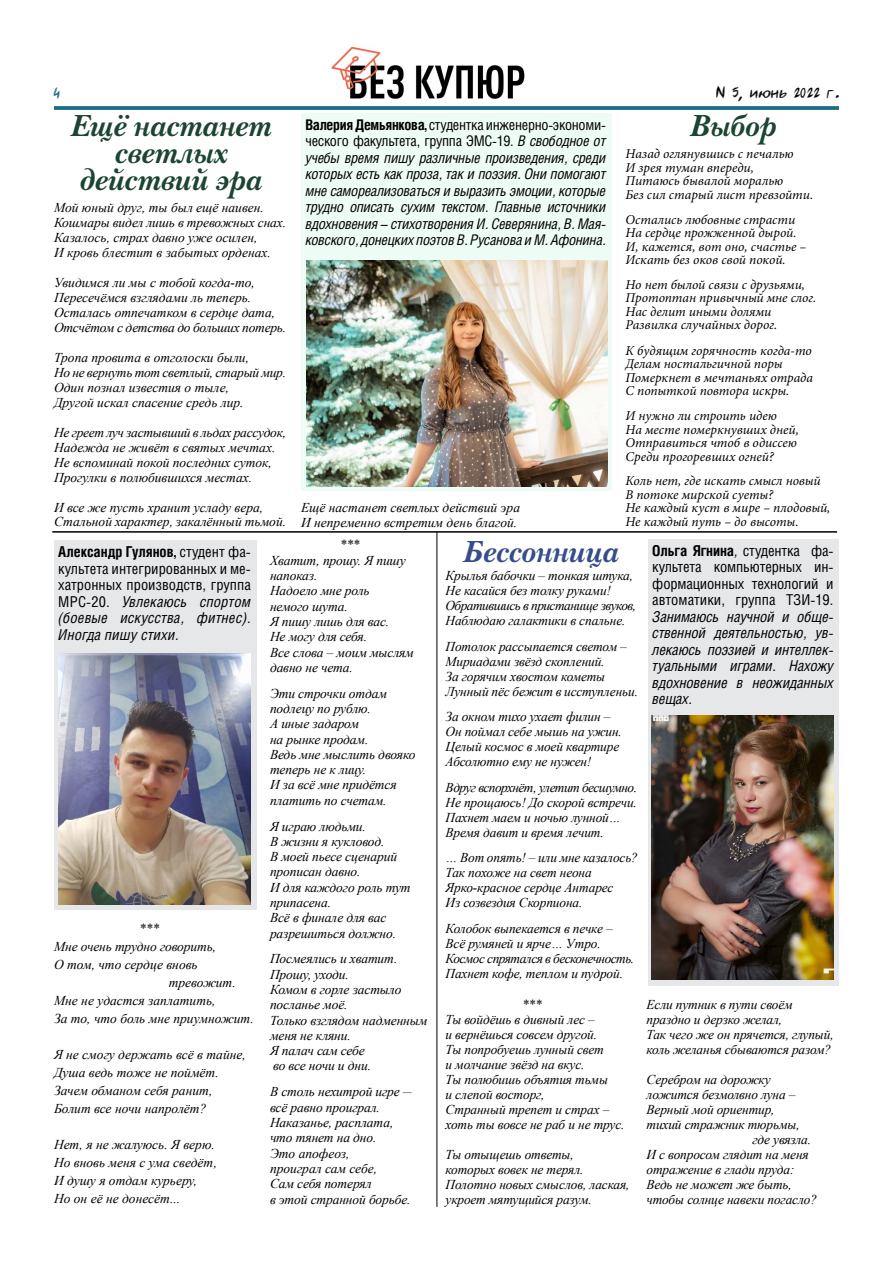
<style>
.page{position:relative;width:893px;height:1263px;background:#fff}
.page>*{position:absolute;margin:0;border:0;box-sizing:border-box;transform-origin:0 0}
.t1{font:italic 700 31.5px/27px "New Baskerville ITC";color:#1b4532;text-align:center}
.t2{font:italic 700 31.5px "New Baskerville ITC";color:#364d89}
.t3{font:19.5px "beermoney";color:#1b6b82}
.t4{font:18px "beermoney";color:#000}
.t5{font:15px/16.5px "Helios Cond C";color:#000;text-align:justify}
.t6{font:italic 15px/16.5px "Helios Cond C";letter-spacing:-.01em;color:#000;text-align:justify}
.t7{font:italic 14.7px/16.5px "Helios Cond C";letter-spacing:-.02em;color:#000;text-align:justify}
.t8{font:italic 13.5px/15px "Times New Roman";letter-spacing:-.01em;color:#000}
.t9{font:italic 13.5px/13.5px "Minion Pro";color:#000}
.s1{font-weight:700;font-style:normal}
.s2{font-style:normal}
.s3{font-weight:700}
.s4{font-style:italic}
</style>
<div class="page">
<img style="left:331px;top:46px;width:194px;height:53px">
<svg style="left:54px;top:106px;width:785px;height:4px;background:#287389"></svg>
<div style="left:301px;top:114px;width:311px;height:377px;background:#edfcf4"></div>
<img style="left:306px;top:261px;width:302px;height:225px">
<hr style="left:52px;top:531px;width:785px;height:2px;background:#000">
<div style="left:54px;top:541px;width:202px;height:369px;background:#e6e7e8"></div>
<img style="left:59px;top:654px;width:192px;height:251px">
<div style="left:648px;top:539px;width:191px;height:447px;background:#e6e7e8"></div>
<img style="left:651px;top:716px;width:182px;height:263px">
<hr style="left:437px;top:531px;width:1px;height:676px;background:#000">
<h2 class="t3" style="left:53px;top:81px;width:8px">4</h2>
<h3 class="t4" style="left:716px;top:81px;width:126px">N 5, июнь 2022 г.</h3>
<h1 class="t1" style="left:70px;top:113px;width:202px">Ещё настанет светлых действий эра</h1>
<p class="t8" style="left:54px;top:200px;width:234px">Мой юный друг, ты был ещё наивен.<br>Кошмары видел лишь в тревожных снах.<br>Казалось, страх давно уже осилен,<br>И кровь блестит в забытых орденах.</p>
<p class="t8" style="left:54px;top:275px;width:234px">Увидимся ли мы с тобой когда-то, Пересечёмся взглядами ль теперь.<br>Осталась отпечатком в сердце дата, Отсчётом с детства до больших потерь.</p>
<p class="t8" style="left:54px;top:350px;width:234px">Тропа провита в отголоски были,<br>Но не вернуть тот светлый, старый мир.<br>Один познал известия о тыле,<br>Другой искал спасение средь лир.</p>
<p class="t8" style="left:54px;top:425px;width:234px">Не греет луч застывший в льдах рассудок, Надежда не живёт в святых мечтах.<br>Не вспоминай покой последних суток, Прогулки в полюбившихся местах.</p>
<p class="t8" style="left:54px;top:499px;width:234px">И все же пусть хранит усладу вера,<br>Стальной характер, закалённый тьмой.</p>
<h1 class="t1" style="left:689px;top:113px;width:88px">Выбор</h1>
<p class="t9" style="left:626px;top:147px;width:189px">Назад оглянувшись с печалью<br>И зрея туман впереди,<br>Питаюсь бывалой моралью<br>Без сил старый лист превзойти.</p>
<p class="t9" style="left:626px;top:212px;width:182px">Остались любовные страсти<br>На сердце прожженной дырой.<br>И, кажется, вот оно, счастье –<br>Искать без оков свой покой.</p>
<p class="t9" style="left:626px;top:278px;width:192px">Но нет былой связи с друзьями,<br>Протоптан привычный мне слог.<br>Нас делит иными долями<br>Развилка случайных дорог.</p>
<p class="t9" style="left:626px;top:344px;width:189px">К будящим горячность когда-то<br>Делам ностальгичной поры<br>Померкнет в мечтаньях отрада<br>С попыткой повтора искры.</p>
<p class="t9" style="left:626px;top:409px;width:175px">И нужно ли строить идею<br>На месте померкнувших дней,<br>Отправиться чтоб в одиссею<br>Среди прогоревших огней?</p>
<p class="t9" style="left:626px;top:474px;width:206px">Коль нет, где искать смысл новый<br>В потоке мирской суеты?<br>Не каждый куст в мире – плодовый,<br>Не каждый путь – до высоты.</p>
<p class="t7" style="left:306px;top:116px;width:302px"><span class="s1">Валерия Демьянкова,</span> <span class="s2">студентка инженерно-экономи&shy;ческого факультета, группа ЭМС-19.</span> В свободное от учебы время пишу различные произведения, среди которых есть как проза, так и поэзия. Они помогают мне самореализоваться и выразить эмоции, которые трудно описать сухим текстом. Главные источники вдохновения – стихотворения И. Северянина, В. Мая&shy;ковского, донецких поэтов В. Русанова и М. Афонина.</p>
<p class="t8" style="left:301px;top:500px;width:221px">Ещё настанет светлых действий эра<br>И непременно встретим день благой.</p>
<p class="t8" style="left:270px;top:537px;width:145px;text-indent:70px">***<br>Хватит, прошу. Я пишу напоказ.<br>Надоело мне роль<br>немого шута.<br>Я пишу лишь для вас.<br>Не могу для себя.<br>Все слова – моим мыслям давно не чета.</p>
<p class="t8" style="left:270px;top:685px;width:147px">Эти строчки отдам подлецу по рублю.<br>А иные задаром<br>на рынке продам.<br>Ведь мне мыслить двояко теперь не к лицу.<br>И за всё мне придётся платить по счетам.</p>
<p class="t8" style="left:270px;top:818px;width:142px">Я играю людьми.<br>В жизни я кукловод.<br>В моей пьесе сценарий прописан давно.<br>И для каждого роль тут припасена.<br>Всё в финале для вас разрешиться должно.</p>
<p class="t8" style="left:270px;top:951px;width:159px">Посмеялись и хватит.<br>Прошу, уходи.<br>Комом в горле застыло посланье моё.<br>Только взглядом надменным меня не кляни.<br>Я палач сам себе<br>во все ночи и дни.</p>
<p class="t8" style="left:270px;top:1084px;width:143px">В столь нехитрой игре – всё равно проиграл.<br>Наказанье, расплата, что тянет на дно.<br>Это апофеоз,<br>проиграл сам себе,<br>Сам себя потерял<br>в этой странной борьбе.</p>
<p class="t5" style="left:58px;top:543px;width:194px"><span class="s3">Александр Гулянов,</span> студент фа&shy;культета интегрированных и ме&shy;хатронных производств, группа МРС-20. <span class="s4">Увлекаюсь спортом (боевые искусства, фитнес).<br>Иногда пишу стихи.</span></p>
<h1 class="t2" style="left:462px;top:532px;width:157px">Бессонница</h1>
<p class="t8" style="left:446px;top:568px;width:192px">Крылья бабочки – тонкая штука,<br>Не касайся без толку руками!<br>Обратившись в пристанище звуков,<br>Наблюдаю галактики в спальне.</p>
<p class="t8" style="left:446px;top:638px;width:194px">Потолок рассыпается светом –<br>Мириадами звёзд скоплений.<br>За горячим хвостом кометы<br>Лунный пёс бежит в исступленьи.</p>
<p class="t8" style="left:446px;top:709px;width:178px">За окном тихо ухает филин –<br>Он поймал себе мышь на ужин.<br>Целый космос в моей квартире<br>Абсолютно ему не нужен!</p>
<p class="t8" style="left:446px;top:779px;width:193px">Вдруг вспорхнёт, улетит бесшумно.<br>Не прощаюсь! До скорой встречи.<br>Пахнет маем и ночью лунной…<br>Время давит и время лечит.</p>
<p class="t8" style="left:446px;top:850px;width:194px">… Вот опять! – или мне казалось?<br>Так похоже на свет неона<br>Ярко-красное сердце Антарес<br>Из созвездия Скорпиона.</p>
<p class="t8" style="left:446px;top:920px;width:190px">Колобок выпекается в печке –<br>Всё румяней и ярче… Утро.<br>Космос спрятался в бесконечность.<br>Пахнет кофе, теплом и пудрой.</p>
<p class="t8" style="left:446px;top:997px;width:180px;text-indent:77px">***<br>Ты войдёшь в дивный лес –<br>и вернёшься совсем другой.<br>Ты попробуешь лунный свет<br>и молчание звёзд на вкус.<br>Ты полюбишь объятия тьмы<br>и слепой восторг,<br>Странный трепет и страх – хоть ты вовсе не раб и не трус.</p>
<p class="t8" style="left:446px;top:1147px;width:185px">Ты отыщешь ответы,<br>которых вовек не терял.<br>Полотно новых смыслов, лаская, укроет мятущийся разум.</p>
<p class="t8" style="left:139px;top:921px;width:22px">***</p>
<p class="t8" style="left:54px;top:939px;width:164px">Мне очень трудно говорить,</p>
<p class="t8" style="left:54px;top:957px;width:145px">О том, что сердце вновь</p>
<p class="t8" style="left:169px;top:975px;width:69px">тревожит.</p>
<p class="t8" style="left:54px;top:993px;width:163px">Мне не удастся заплатить,</p>
<p class="t8" style="left:54px;top:1011px;width:201px">За то, что боль мне приумножит.</p>
<p class="t8" style="left:54px;top:1045px;width:193px;line-height:18px">Я не смогу держать всё в тайне,<br>Душа ведь тоже не поймёт.<br>Зачем обманом себя ранит,<br>Болит все ночи напролёт?</p>
<p class="t8" style="left:54px;top:1135px;width:165px;line-height:18px">Нет, я не жалуюсь. Я верю.<br>Но вновь меня с ума сведёт,<br>И душу я отдам курьеру,<br>Но он её не донесёт...</p>
<p class="t5" style="left:652px;top:542px;width:183px"><span class="s3">Ольга Ягнина</span><span class="s4">,</span> студентка фа&shy;культета компьютерных ин&shy;формационных технологий и автоматики, группа ТЗИ-19.</p>
<p class="t6" style="left:652px;top:608px;width:183px">Занимаюсь научной и обще&shy;ственной деятельностью, ув&shy;лекаюсь поэзией и интеллек&shy;туальными играми. Нахожу вдохновение в неожиданных вещах.</p>
<p class="t8" style="left:646px;top:997px;width:189px">Если путник в пути своём праздно и дерзко желал,<br>Так чего же он прячется, глупый, коль желанья сбываются разом?</p>
<p class="t8" style="left:646px;top:1072px;width:126px">Серебром на дорожку</p>
<p class="t8" style="left:646px;top:1087px;width:150px">ложится безмолвно луна –</p>
<p class="t8" style="left:646px;top:1102px;width:130px">Верный мой ориентир,</p>
<p class="t8" style="left:646px;top:1117px;width:155px">тихий стражник тюрьмы,</p>
<p class="t8" style="left:752px;top:1132px;width:60px">где увязла.</p>
<p class="t8" style="left:646px;top:1147px;width:164px">И с вопросом глядит на меня</p>
<p class="t8" style="left:646px;top:1162px;width:150px">отражение в глади пруда:</p>
<p class="t8" style="left:646px;top:1177px;width:147px">Ведь не может же быть,</p>
<p class="t8" style="left:646px;top:1192px;width:172px">чтобы солнце навеки погасло?</p>
</div>
